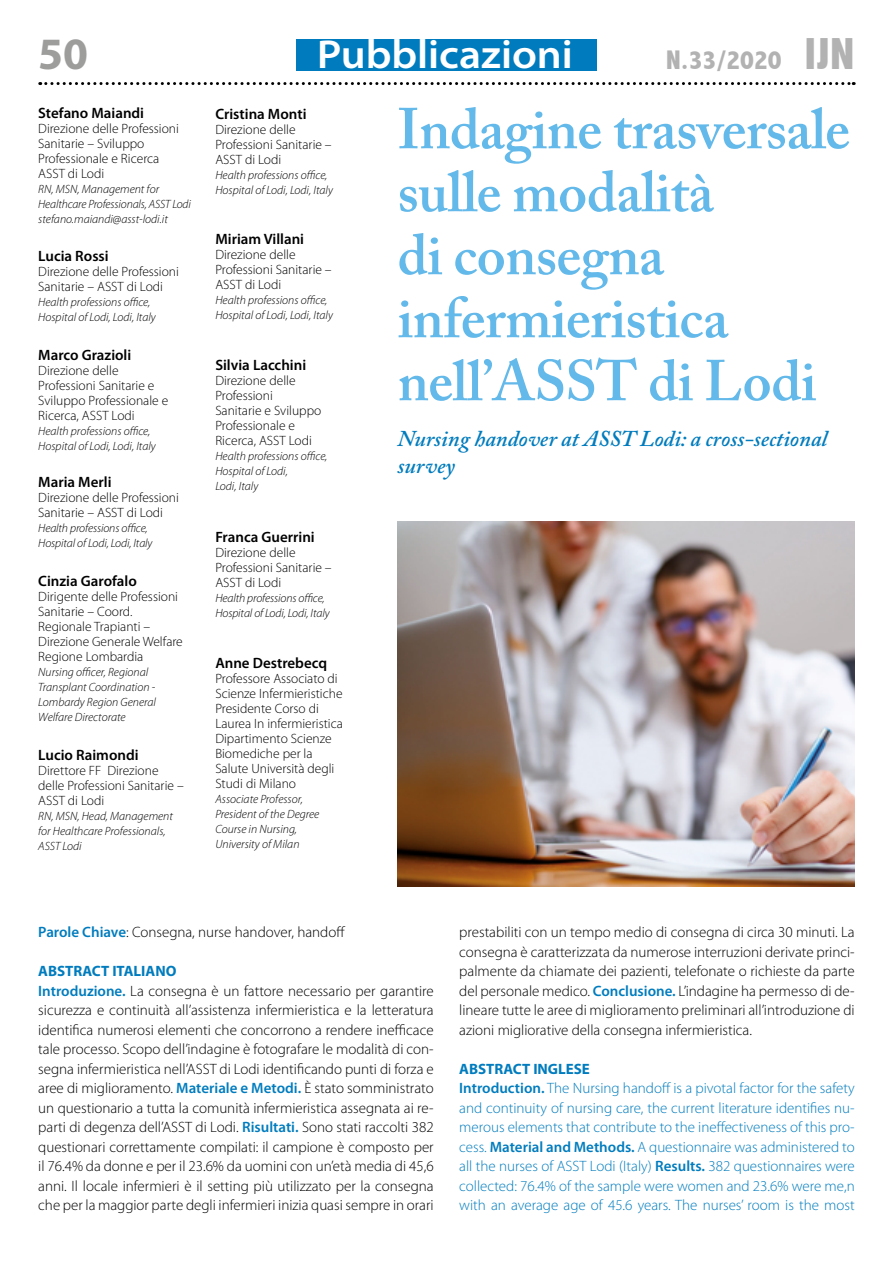
<style>
.page{position:relative;width:893px;height:1263px;background:#fff}
.page>*{position:absolute;margin:0;border:0;box-sizing:border-box;transform-origin:0 0}
.t1{font:600 57px/63px "Adobe Caslon Pro";letter-spacing:-.01em;color:#63b9e9}
.t2{font:700 45px "Myriad Pro";color:#9d9d9c}
.t3{font:600 semi-expanded 40.5px "Myriad Pro";color:#fff}
.t4{font:800 condensed 27px "Abadi";color:#b3b2b2}
.t5{font:italic 600 22.5px/27px "Adobe Caslon Pro";color:#007cbe}
.t6{font:300 15px/19.5px "Myriad Pro";color:#000}
.t7{font:300 15px/19.5px "Myriad Pro";color:#007cbe}
.t8{font:600 15px "Myriad Pro";color:#000}
.t9{font:300 13.5px/15px "Myriad Pro";color:#000}
.t10{font:italic 300 12px/15px "Myriad Pro";color:#000}
.s1{font-size:45px}
.s2{font-weight:600;color:#007cbe}
.s3{font-weight:700;color:#007cbe}
.s4{font-weight:700}
.s5{font-weight:600}
</style>
<div class="page">
<svg style="left:40px;top:82px;width:814px;height:3px"></svg>
<div style="left:296px;top:40px;width:301px;height:31px;background:#007cbe"></div>
<img style="left:398px;top:522px;width:457px;height:365px">
<h3 class="t3" style="left:317px;top:31px;width:257px">Pubblicazioni</h3>
<h2 class="t2" style="left:38px;top:24px;width:51px">50</h2>
<h3 class="t4" style="left:666px;top:45px;width:190px">N.33/2020 <span class="s1">IJN</span></h3>
<h1 class="t1" style="left:398px;top:97px;width:454px">Indagine trasversale sulle modalità<br>di consegna infermieristica nell’ASST di Lodi</h1>
<h3 class="t5" style="left:398px;top:425px;width:431px">Nursing handover at ASST Lodi: a cross-sectional survey</h3>
<p class="t8" style="left:38px;top:103px;width:107px">Stefano Maiandi</p>
<p class="t9" style="left:38px;top:121px;width:142px">Direzione delle Professioni<br>Sanitarie – Sviluppo<br>Professionale e Ricerca<br>ASST di Lodi</p>
<p class="t10" style="left:38px;top:181px;width:154px">RN, MSN, Management for<br>Healthcare Professionals, ASST Lodi stefano.maiandi@asst-lodi.it</p>
<p class="t8" style="left:215px;top:104px;width:93px">Cristina Monti</p>
<p class="t9" style="left:215px;top:122px;width:118px">Direzione delle<br>Professioni Sanitarie –<br>ASST di Lodi</p>
<p class="t10" style="left:215px;top:167px;width:119px">Health professions office,<br>Hospital of Lodi, Lodi, Italy</p>
<p class="t8" style="left:215px;top:229px;width:90px">Miriam Villani</p>
<p class="t9" style="left:215px;top:247px;width:118px">Direzione delle<br>Professioni Sanitarie –<br>ASST di Lodi</p>
<p class="t10" style="left:215px;top:293px;width:119px">Health professions office,<br>Hospital of Lodi, Lodi, Italy</p>
<p class="t8" style="left:38px;top:247px;width:72px">Lucia Rossi</p>
<p class="t9" style="left:38px;top:264px;width:142px">Direzione delle Professioni<br>Sanitarie – ASST di Lodi</p>
<p class="t10" style="left:38px;top:295px;width:119px">Health professions office,<br>Hospital of Lodi, Lodi, Italy</p>
<p class="t8" style="left:38px;top:345px;width:95px">Marco Grazioli</p>
<p class="t9" style="left:38px;top:363px;width:132px">Direzione delle<br>Professioni Sanitarie e<br>Sviluppo Professionale e<br>Ricerca, ASST Lodi</p>
<p class="t10" style="left:38px;top:424px;width:119px">Health professions office,<br>Hospital of Lodi, Lodi, Italy</p>
<p class="t8" style="left:215px;top:356px;width:92px">Silvia Lacchini</p>
<p class="t9" style="left:215px;top:374px;width:107px">Direzione delle<br>Professioni<br>Sanitarie e Sviluppo<br>Professionale e<br>Ricerca, ASST Lodi</p>
<p class="t10" style="left:215px;top:449px;width:114px">Health professions office,<br>Hospital of Lodi,<br>Lodi, Italy</p>
<p class="t8" style="left:38px;top:473px;width:75px">Maria Merli</p>
<p class="t9" style="left:38px;top:490px;width:142px">Direzione delle Professioni<br>Sanitarie – ASST di Lodi</p>
<p class="t10" style="left:38px;top:521px;width:116px">Health professions office,<br>Hospital of Lodi, Lodi, Italy</p>
<p class="t8" style="left:215px;top:527px;width:101px">Franca Guerrini</p>
<p class="t9" style="left:215px;top:545px;width:118px">Direzione delle<br>Professioni Sanitarie –<br>ASST di Lodi</p>
<p class="t10" style="left:215px;top:591px;width:116px">Health professions office,<br>Hospital of Lodi, Lodi, Italy</p>
<p class="t8" style="left:38px;top:571px;width:100px">Cinzia Garofalo</p>
<p class="t9" style="left:38px;top:589px;width:146px">Dirigente delle Professioni<br>Sanitarie – Coord.<br>Regionale Trapianti –<br>Direzione Generale Welfare<br>Regione Lombardia</p>
<p class="t10" style="left:38px;top:665px;width:119px">Nursing officer, Regional<br>Transplant Coordination -<br>Lombardy Region General<br>Welfare Directorate</p>
<p class="t8" style="left:215px;top:654px;width:113px">Anne Destrebecq</p>
<p class="t9" style="left:215px;top:671px;width:129px">Professore Associato di<br>Scienze Infermieristiche<br>Presidente Corso di<br>Laurea In infermieristica<br>Dipartimento Scienze<br>Biomediche per la<br>Salute Università degli<br>Studi di Milano</p>
<p class="t10" style="left:215px;top:792px;width:105px">Associate Professor,<br>President of the Degree<br>Course in Nursing,<br>University of Milan</p>
<p class="t8" style="left:38px;top:745px;width:102px">Lucio Raimondi</p>
<p class="t9" style="left:38px;top:763px;width:147px">Direttore FF Direzione delle Professioni Sanitarie –<br>ASST di Lodi</p>
<p class="t10" style="left:38px;top:808px;width:136px">RN, MSN, Head, Management for Healthcare Professionals,<br>ASST Lodi</p>
<p class="t6" style="left:38px;top:923px;width:309px"><span class="s2">Parole Chiave</span>: Consegna, nurse handover, handoff</p>
<p class="t6" style="left:38px;top:962px;width:397px"><span class="s3">ABSTRACT ITALIANO<br></span><span class="s2">Introduzione.</span> La consegna è un fattore necessario per garantire sicurezza e continuità all’assistenza infermieristica e la letteratura identifica numerosi elementi che concorrono a rendere inefficace tale processo. Scopo dell’indagine è fotografare le modalità di con&shy;segna infermieristica nell’ASST di Lodi identificando punti di forza e aree di miglioramento. <span class="s2">Materiale e Metodi.</span> È stato somministrato un questionario a tutta la comunità infermieristica assegnata ai re&shy;parti di degenza dell’ASST di Lodi. <span class="s2">Risultati.</span> Sono stati raccolti 382 questionari correttamente compilati: il campione è composto per il 76.4% da donne e per il 23.6% da uomini con un’età media di 45,6 anni. Il locale infermieri è il setting più utilizzato per la consegna che per la maggior parte degli infermieri inizia quasi sempre in orari</p>
<p class="t6" style="left:459px;top:923px;width:397px;text-align:justify">prestabiliti con un tempo medio di consegna di circa 30 minuti. La consegna è caratterizzata da numerose interruzioni derivate princi&shy;palmente da chiamate dei pazienti, telefonate o richieste da parte del personale medico. <span class="s2">Conclusione.</span> L’indagine ha permesso di de&shy;lineare tutte le aree di miglioramento preliminari all’introduzione di azioni migliorative della consegna infermieristica.</p>
<p class="t7" style="left:459px;top:1059px;width:397px"><span class="s4">ABSTRACT INGLESE<br></span><span class="s5">Introduction.</span> The Nursing handoff is a pivotal factor for the safety and continuity of nursing care, the current literature identifies nu&shy;merous elements that contribute to the ineffectiveness of this pro&shy;cess. <span class="s5">Material and Methods.</span> A questionnaire was administered to all the nurses of ASST Lodi (Italy) <span class="s5">Results.</span> 382 questionnaires were collected: 76.4% of the sample were women and 23.6% were me,n with an average age of 45.6 years. The nurses’ room is the most</p>
</div>
